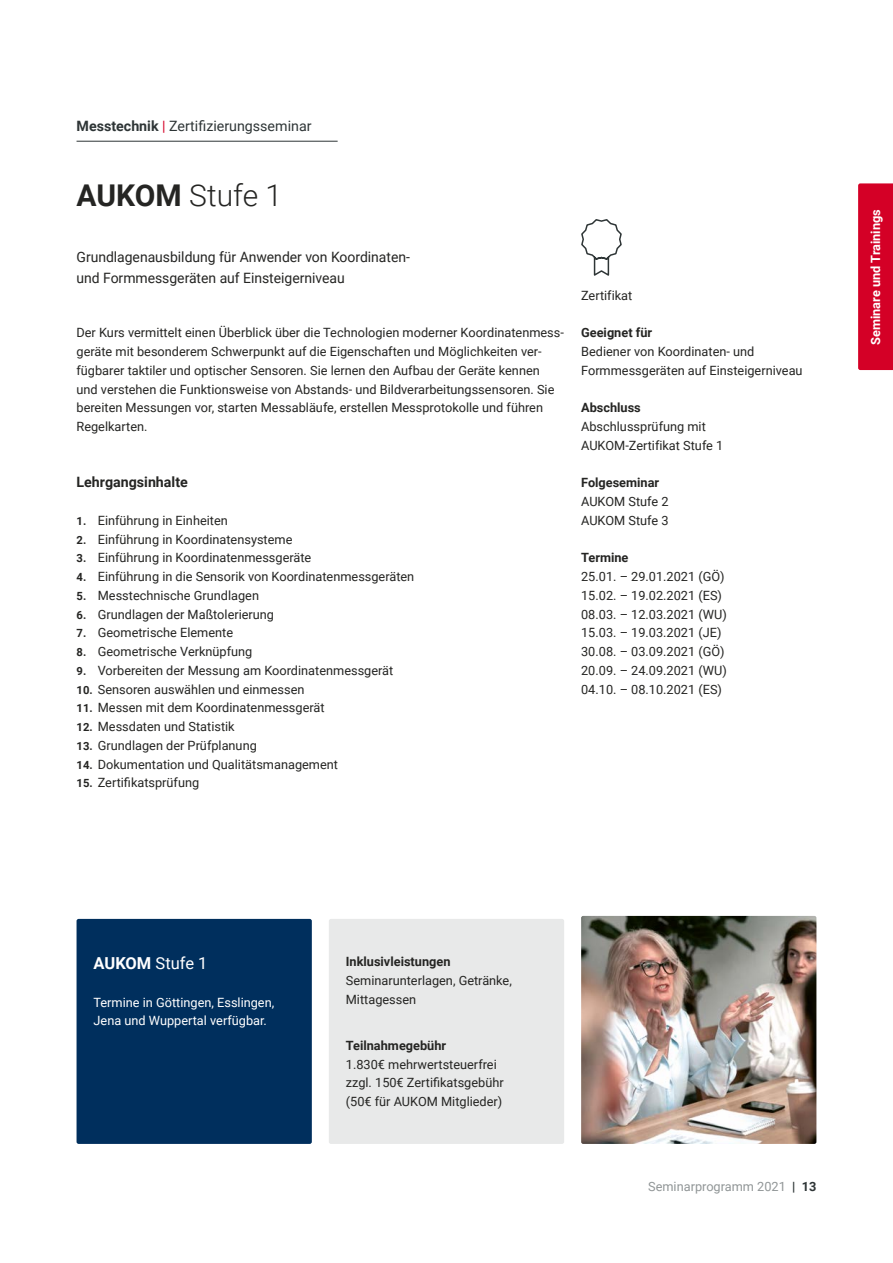
<style>
.page{position:relative;width:893px;height:1263px;background:#fff}
.page>*{position:absolute;margin:0;border:0;box-sizing:border-box;transform-origin:0 0}
.t1{font:300 30px "Roboto";color:#252523}
.Contentfinder_H1_whi{font:16.5px "Roboto";color:#fff}
.Einleitung_black_9_5{font:14.25px/21px "Roboto";color:#252523}
.Dachzeile_9_5pt{font:14.25px "Roboto";color:#2e3536}
.Einleitung_Black_Bol{font:700 14.25px "Roboto";color:#252523}
.Fließtext{font:12.75px/18.8px "Roboto";color:#252523}
.Contentfinder_Fließt{font:12.75px/18.8px "Roboto";color:#252523}
.Contentfinder_Fließt-2{font:12.75px "Roboto";color:#fff}
.Contentfinder_Fließt-3{font:700 12.75px "Roboto";color:#252523}
.Fließtext_Bold{font:700 12.75px "Roboto";color:#252523}
.t2{font:12.75px "Roboto";color:#919697}
.t3{font:700 12.75px "Roboto";color:#fff}
.Fließtext-2{font:700 12.75px "Roboto";color:#252523}
.s1{font-weight:700}
.s2{color:#d40026}
.s3{font-weight:700;font-size:11.25px}
.s4{font-weight:700;color:#2e3536}
</style>
<div class="page">
<div style="left:858px;top:183px;width:35px;height:187px;background:#d40026"></div>
<div style="left:77px;top:919px;width:235px;height:225px;background:#002f5d;border-radius:2px"></div>
<hr style="left:77px;top:141px;width:261px;height:1px;background:#2e3536">
<div style="left:329px;top:919px;width:235px;height:225px;background:#e8e9e9;border-radius:2px"></div>
<svg style="left:581px;top:219px;width:41px;height:57px"></svg>
<img style="left:581px;top:916px;width:235px;height:228px">
<p class="Dachzeile_9_5pt" style="left:77px;top:116px;width:237px"><span class="s1">Messtechnik</span> <span class="s2">|</span> Zertifizierungsseminar</p>
<h2 class="t1" style="left:77px;top:174px;width:207px"><span class="s1">AUKOM</span> Stufe 1</h2>
<p class="Einleitung_black_9_5" style="left:77px;top:246px;width:335px">Grundlagenausbildung für Anwender von Koordinaten&shy;und Formmessgeräten auf Einsteigerniveau</p>
<p class="Fließtext" style="left:77px;top:323px;width:489px">Der Kurs vermittelt einen Überblick über die Technologien moderner Koordinatenmess&shy;geräte mit besonderem Schwerpunkt auf die Eigenschaften und Möglichkeiten ver&shy;fügbarer taktiler und optischer Sensoren. Sie lernen den Aufbau der Geräte kennen und verstehen die Funktionsweise von Abstands- und Bildverarbeitungssensoren. Sie bereiten Messungen vor, starten Messabläufe, erstellen Messprotokolle und führen Regelkarten.</p>
<p class="Einleitung_Black_Bol" style="left:77px;top:472px;width:113px">Lehrgangsinhalte</p>
<p class="Fließtext" style="left:77px;top:510px;width:153px"><span class="s3">1.</span> Einführung in Einheiten</p>
<p class="Fließtext" style="left:77px;top:529px;width:217px"><span class="s3">2.</span> Einführung in Koordinatensysteme</p>
<p class="Fließtext" style="left:77px;top:548px;width:236px"><span class="s3">3.</span> Einführung in Koordinatenmessgeräte</p>
<p class="Fließtext" style="left:77px;top:567px;width:339px"><span class="s3">4.</span> Einführung in die Sensorik von Koordinatenmessgeräten</p>
<p class="Fließtext" style="left:77px;top:585px;width:184px"><span class="s3">5.</span> Messtechnische Grundlagen</p>
<p class="Fließtext" style="left:77px;top:604px;width:199px"><span class="s3">6.</span> Grundlagen der Maßtolerierung</p>
<p class="Fließtext" style="left:77px;top:623px;width:158px"><span class="s3">7.</span> Geometrische Elemente</p>
<p class="Fließtext" style="left:77px;top:642px;width:177px"><span class="s3">8.</span> Geometrische Verknüpfung</p>
<p class="Fließtext" style="left:77px;top:660px;width:318px"><span class="s3">9.</span> Vorbereiten der Messung am Koordinatenmessgerät</p>
<p class="Fließtext" style="left:77px;top:679px;width:229px"><span class="s3">10.</span> Sensoren auswählen und einmessen</p>
<p class="Fließtext" style="left:77px;top:698px;width:250px"><span class="s3">11.</span> Messen mit dem Koordinatenmessgerät</p>
<p class="Fließtext" style="left:77px;top:717px;width:160px"><span class="s3">12.</span> Messdaten und Statistik</p>
<p class="Fließtext" style="left:77px;top:735px;width:182px"><span class="s3">13.</span> Grundlagen der Prüfplanung</p>
<p class="Fließtext" style="left:77px;top:754px;width:263px"><span class="s3">14.</span> Dokumentation und Qualitätsmanagement</p>
<p class="Fließtext" style="left:77px;top:773px;width:124px"><span class="s3">15.</span> Zertifikatsprüfung</p>
<p class="Fließtext" style="left:581px;top:285px;width:53px">Zertifikat</p>
<p class="Fließtext_Bold" style="left:581px;top:324px;width:73px">Geeignet für</p>
<p class="Fließtext" style="left:581px;top:342px;width:223px">Bediener von Koordinaten- und<br>Formmessgeräten auf Einsteigerniveau</p>
<p class="Fließtext_Bold" style="left:581px;top:399px;width:61px">Abschluss</p>
<p class="Fließtext" style="left:581px;top:417px;width:144px">Abschlussprüfung mit<br>AUKOM-Zertifikat Stufe 1</p>
<p class="Fließtext_Bold" style="left:581px;top:474px;width:80px">Folgeseminar</p>
<p class="Fließtext" style="left:581px;top:492px;width:89px">AUKOM Stufe 2</p>
<p class="Fließtext" style="left:581px;top:510px;width:89px">AUKOM Stufe 3</p>
<p class="Fließtext-2" style="left:581px;top:549px;width:49px">Termine</p>
<p class="Contentfinder_Fließt" style="left:581px;top:567px;width:145px">25.01. – 29.01.2021 (GÖ)</p>
<p class="Contentfinder_Fließt" style="left:581px;top:585px;width:142px">15.02. – 19.02.2021 (ES)</p>
<p class="Contentfinder_Fließt" style="left:581px;top:604px;width:147px">08.03. – 12.03.2021 (WU)</p>
<p class="Contentfinder_Fließt" style="left:581px;top:623px;width:142px">15.03. – 19.03.2021 (JE)</p>
<p class="Contentfinder_Fließt" style="left:581px;top:642px;width:145px">30.08. – 03.09.2021 (GÖ)</p>
<p class="Contentfinder_Fließt" style="left:581px;top:660px;width:147px">20.09. – 24.09.2021 (WU)</p>
<p class="Contentfinder_Fließt" style="left:581px;top:679px;width:142px">04.10. – 08.10.2021 (ES)</p>
<p class="t3" style="left:867px;top:345px;width:137px;rotate:-90deg">Seminare und Trainings</p>
<p class="Contentfinder_H1_whi" style="left:94px;top:951px;width:115px"><span class="s1">AUKOM</span> Stufe 1</p>
<p class="Contentfinder_Fließt-2" style="left:94px;top:993px;width:182px">Termine in Göttingen, Esslingen,</p>
<p class="Contentfinder_Fließt-2" style="left:94px;top:1012px;width:175px">Jena und Wuppertal verfügbar.</p>
<p class="Contentfinder_Fließt-3" style="left:346px;top:953px;width:106px">Inklusivleistungen</p>
<p class="Contentfinder_Fließt" style="left:346px;top:970px;width:168px">Seminarunterlagen, Getränke,<br>Mittagessen</p>
<p class="Contentfinder_Fließt-3" style="left:346px;top:1036px;width:102px">Teilnahmegebühr</p>
<p class="Contentfinder_Fließt" style="left:346px;top:1054px;width:152px">1.830€ mehrwertsteuerfrei</p>
<p class="Contentfinder_Fließt" style="left:346px;top:1073px;width:159px">zzgl. 150€ Zertifikatsgebühr (50€ für AUKOM Mitglieder)</p>
<p class="t2" style="left:648px;top:1177px;width:170px">Seminarprogramm 2021 <span class="s4">| 13</span></p>
</div>
